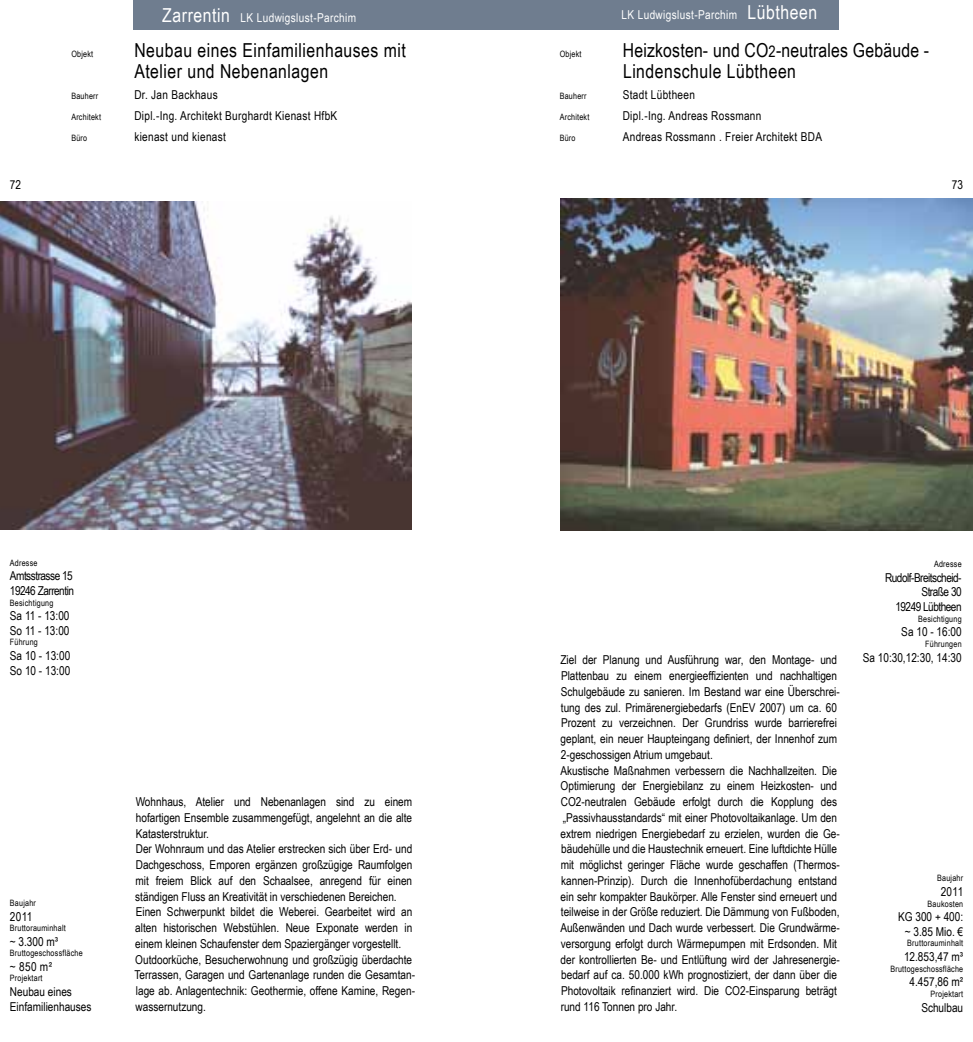
<style>
.page{position:relative;width:973px;height:1042px;background:#fff}
.page>*{position:absolute;margin:0;border:0;box-sizing:border-box;transform-origin:0 0}
.t1{font:19.25px/21px "Arial Narrow";letter-spacing:.025em;color:#000}
.t2{font:12.25px/15.8px "Arial Narrow";color:#000}
.t3{font:12.25px "Arial Narrow";letter-spacing:.025em;color:#000}
.t4{font:12.25px/14.7px "Arial Narrow";letter-spacing:-.04em;color:#000}
.t5{font:12.25px "Arial Narrow";letter-spacing:.03em;color:#fff}
.t6{font:8.75px "Arial Narrow";letter-spacing:.025em;color:#000}
.s1{font-size:19.25px}
.s2{font-size:15.75px}
</style>
<div class="page">
<div style="left:133px;top:0;width:353px;height:30px;background:#6f7d8f"></div>
<div style="left:485px;top:0;width:353px;height:30px;background:#6f7d8f"></div>
<img style="left:560px;top:199px;width:412px;height:332px">
<img style="left:0;top:202px;width:411px;height:327px">
<p class="t5" style="left:162px;top:9px;width:195px"><span class="s1">Zarrentin</span> LK Ludwigslust-Parchim</p>
<p class="t6" style="left:71px;top:48px;width:23px">Objekt</p>
<p class="t1" style="left:134px;top:39px;width:273px">Neubau eines Einfamilienhauses mit<br>Atelier und Nebenanlagen</p>
<p class="t6" style="left:71px;top:90px;width:28px">Bauherr</p>
<p class="t3" style="left:134px;top:86px;width:85px">Dr. Jan Backhaus</p>
<p class="t6" style="left:71px;top:111px;width:31px">Architekt</p>
<p class="t3" style="left:134px;top:107px;width:204px">Dipl.-Ing. Architekt Burghardt Kienast HfbK</p>
<p class="t6" style="left:71px;top:132px;width:17px">Büro</p>
<p class="t3" style="left:134px;top:128px;width:93px">kienast und kienast</p>
<p class="t5" style="left:621px;top:6px;width:197px">LK Ludwigslust-Parchim <span class="s1">Lübtheen</span></p>
<p class="t6" style="left:559px;top:48px;width:23px">Objekt</p>
<p class="t1" style="left:622px;top:39px;width:308px">Heizkosten- und CO<span class="s2">2</span>-neutrales Gebäude -<br>Lindenschule Lübtheen</p>
<p class="t6" style="left:559px;top:90px;width:28px">Bauherr</p>
<p class="t3" style="left:622px;top:86px;width:74px">Stadt Lübtheen</p>
<p class="t6" style="left:559px;top:111px;width:31px">Architekt</p>
<p class="t3" style="left:622px;top:107px;width:140px">Dipl.-Ing. Andreas Rossmann</p>
<p class="t6" style="left:559px;top:132px;width:17px">Büro</p>
<p class="t3" style="left:622px;top:128px;width:201px">Andreas Rossmann . Freier Architekt BDA</p>
<p class="t2" style="left:10px;top:176px;width:13px">72</p>
<p class="t2" style="left:951px;top:176px;width:13px">73</p>
<p class="t6" style="left:10px;top:556px;width:29px">Adresse</p>
<p class="t4" style="left:10px;top:568px;width:66px">Amtsstrasse 15<br>19246 Zarrentin</p>
<p class="t6" style="left:10px;top:596px;width:45px">Besichtigung</p>
<p class="t2" style="left:10px;top:608px;width:61px;line-height:14.7px">Sa 11 - 13:00<br>So 11 - 13:00</p>
<p class="t6" style="left:10px;top:636px;width:30px">Führung</p>
<p class="t2" style="left:10px;top:648px;width:62px;line-height:14.7px">Sa 10 - 13:00<br>So 10 - 13:00</p>
<p class="t6" style="left:10px;top:896px;width:28px">Baujahr</p>
<p class="t2" style="left:10px;top:908px;width:24px">2011</p>
<p class="t6" style="left:10px;top:921px;width:57px">Bruttorauminhalt</p>
<p class="t2" style="left:10px;top:933px;width:50px">~ 3.300 m³</p>
<p class="t6" style="left:10px;top:946px;width:74px">Bruttogeschossfläche</p>
<p class="t2" style="left:10px;top:958px;width:44px">~ 850 m²</p>
<p class="t6" style="left:10px;top:972px;width:34px">Projektart</p>
<p class="t2" style="left:10px;top:984px;width:83px;line-height:14.7px">Neubau eines<br>Einfamilienhauses</p>
<p class="t2" style="left:134px;top:793px;width:282px">Wohnhaus, Atelier und Nebenanlagen sind zu einem hofartigen Ensemble zusammengefügt, angelehnt an die alte Katasterstruktur.<br>Der Wohnraum und das Atelier erstrecken sich über Erd- und Dachgeschoss, Emporen ergänzen großzügige Raumfolgen mit freiem Blick auf den Schaalsee, anregend für einen ständigen Fluss an Kreativität in verschiedenen Bereichen.<br>Einen Schwerpunkt bildet die Weberei. Gearbeitet wird an alten historischen Webstühlen. Neue Exponate werden in einem kleinen Schaufenster dem Spaziergänger vorgestellt.<br>Outdoorküche, Besucherwohnung und großzügig überdachte Terrassen, Garagen und Gartenanlage runden die Gesamtan&shy;lage ab. Anlagentechnik: Geothermie, offene Kamine, Regen&shy;wassernutzung.</p>
<p class="t2" style="left:560px;top:651px;width:281px">Ziel der Planung und Ausführung war, den Montage- und Plattenbau zu einem energieeffizienten und nachhaltigen Schulgebäude zu sanieren. Im Bestand war eine Überschrei&shy;tung des zul. Primärenergiebedarfs (EnEV 2007) um ca. 60<br>Prozent zu verzeichnen. Der Grundriss wurde barrierefrei geplant, ein neuer Haupteingang definiert, der Innenhof zum 2-geschossigen Atrium umgebaut.<br>Akustische Maßnahmen verbessern die Nachhallzeiten. Die Optimierung der Energiebilanz zu einem Heizkosten- und CO2-neutralen Gebäude erfolgt durch die Kopplung des „Passivhausstandards“ mit einer Photovoltaikanlage. Um den extrem niedrigen Energiebedarf zu erzielen, wurden die Ge&shy;bäudehülle und die Haustechnik erneuert. Eine luftdichte Hülle mit möglichst geringer Fläche wurde geschaffen (Thermos&shy;kannen-Prinzip). Durch die Innenhofüberdachung entstand ein sehr kompakter Baukörper. Alle Fenster sind erneuert und teilweise in der Größe reduziert. Die Dämmung von Fußboden, Außenwänden und Dach wurde verbessert. Die Grundwärme&shy;versorgung erfolgt durch Wärmepumpen mit Erdsonden. Mit der kontrollierten Be- und Entlüftung wird der Jahresenergie&shy;bedarf auf ca. 50.000 kWh prognostiziert, der dann über die Photovoltaik refinanziert wird. Die CO2-Einsparung beträgt rund 116 Tonnen pro Jahr.</p>
<p class="t6" style="left:933px;top:557px;width:29px">Adresse</p>
<p class="t4" style="left:884px;top:570px;width:78px;text-align:right">Rudolf-Breitscheid-<br>Straße 30<br>19249 Lübtheen</p>
<p class="t6" style="left:917px;top:612px;width:45px">Besichtigung</p>
<p class="t2" style="left:901px;top:624px;width:62px">Sa 10 - 16:00</p>
<p class="t6" style="left:925px;top:637px;width:38px">Führungen</p>
<p class="t2" style="left:862px;top:649px;width:100px">Sa 10:30,12:30, 14:30</p>
<p class="t6" style="left:937px;top:872px;width:28px">Baujahr</p>
<p class="t2" style="left:940px;top:883px;width:24px">2011</p>
<p class="t6" style="left:927px;top:897px;width:37px">Baukosten</p>
<p class="t2" style="left:897px;top:909px;width:67px;line-height:14.7px;text-align:center">KG 300 + 400: ~ 3.85 Mio. €</p>
<p class="t6" style="left:907px;top:937px;width:57px">Bruttorauminhalt</p>
<p class="t2" style="left:903px;top:948px;width:61px">12.853,47 m³</p>
<p class="t6" style="left:890px;top:962px;width:74px">Bruttogeschossfläche</p>
<p class="t2" style="left:909px;top:974px;width:55px">4.457,86 m²</p>
<p class="t6" style="left:930px;top:987px;width:34px">Projektart</p>
<p class="t2" style="left:921px;top:999px;width:43px">Schulbau</p>
</div>
